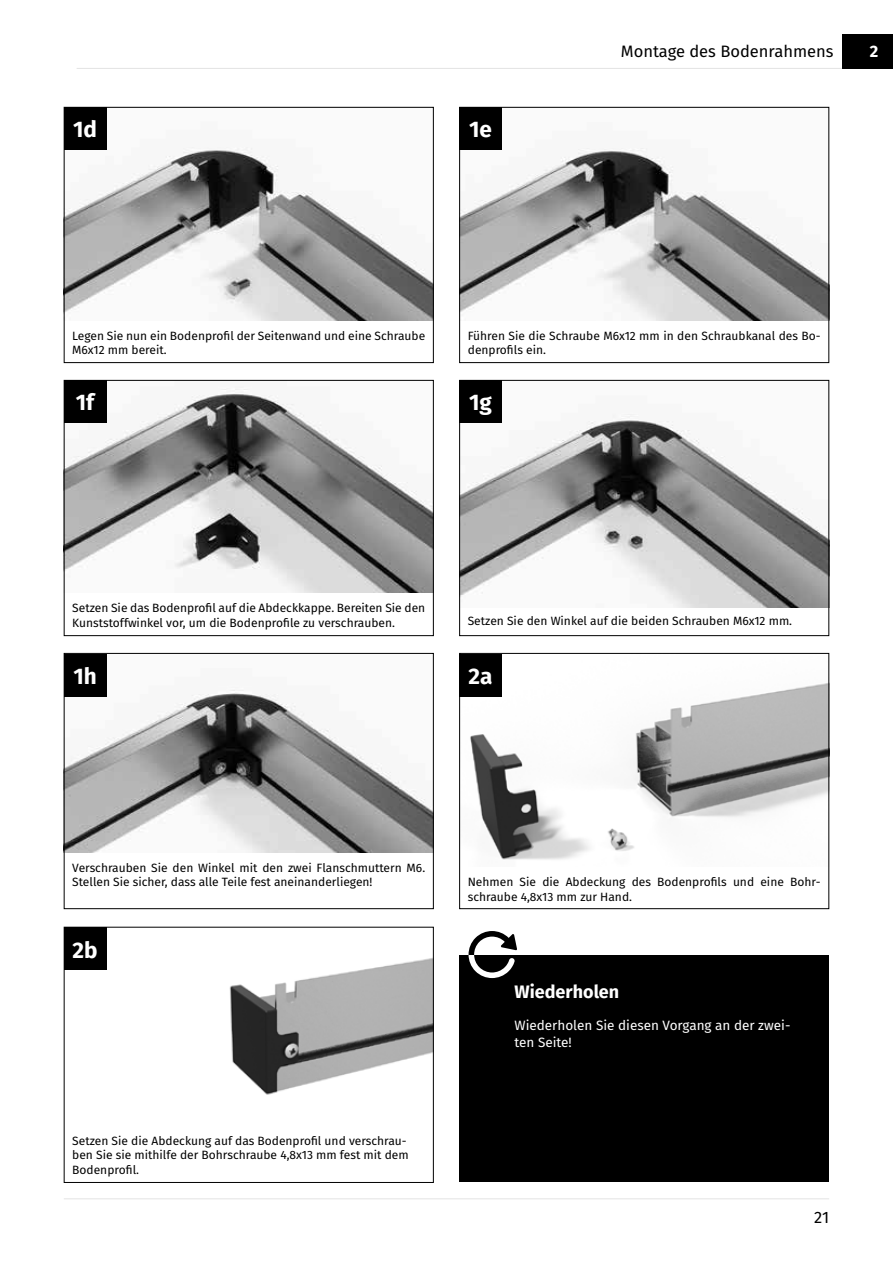
<style>
.page{position:relative;width:893px;height:1263px;background:#fff}
.page>*{position:absolute;margin:0;border:0;box-sizing:border-box;transform-origin:0 0}
.t1{font:700 22.5px "Fira Sans";color:#fff}
.t2{font:700 18px "Fira Sans";color:#fff}
.t3{font:16.5px "Fira Sans";color:#000}
.t4{font:700 16.5px "Fira Sans";color:#fff}
.t5{font:13.5px/16.2px "Fira Sans";color:#fff}
.t6{font:12px/14.4px "Fira Sans";color:#000}
</style>
<div class="page">
<hr style="left:64px;top:1198px;width:765px;height:1px;background:#e3e3e3">
<img style="left:461px;top:148px;width:366px;height:173px">
<img style="left:66px;top:382px;width:366px;height:211px">
<img style="left:461px;top:414px;width:366px;height:193px">
<img style="left:66px;top:655px;width:366px;height:197px">
<img style="left:64px;top:106px;width:370px;height:214px">
<img style="left:461px;top:683px;width:366px;height:177px">
<img style="left:106px;top:929px;width:326px;height:166px">
<div style="left:842px;top:35px;width:51px;height:34px;background:#000"></div>
<div style="left:459px;top:956px;width:370px;height:226px;background:#000"></div>
<hr style="left:77px;top:68px;width:765px;height:1px;background:#e3e3e3">
<svg style="left:469px;top:931px;width:48px;height:47px"></svg>
<div style="left:459px;top:107px;width:370px;height:256px;border:1px solid #000"></div>
<div style="left:459px;top:380px;width:370px;height:256px;border:1px solid #000"></div>
<div style="left:64px;top:107px;width:370px;height:256px;border:1px solid #000"></div>
<div style="left:64px;top:380px;width:370px;height:256px;border:1px solid #000"></div>
<div style="left:64px;top:653px;width:370px;height:256px;border:1px solid #000"></div>
<div style="left:459px;top:653px;width:370px;height:256px;border:1px solid #000"></div>
<div style="left:64px;top:927px;width:370px;height:256px;border:1px solid #000"></div>
<div style="left:64px;top:107px;width:42px;height:42px;background:#000"></div>
<div style="left:459px;top:107px;width:43px;height:42px;background:#000"></div>
<div style="left:64px;top:380px;width:42px;height:42px;background:#000"></div>
<div style="left:459px;top:380px;width:43px;height:42px;background:#000"></div>
<div style="left:64px;top:654px;width:42px;height:42px;background:#000"></div>
<div style="left:459px;top:654px;width:43px;height:42px;background:#000"></div>
<div style="left:64px;top:927px;width:42px;height:43px;background:#000"></div>
<h1 class="t1" style="left:73px;top:110px;width:25px">1d</h1>
<h1 class="t1" style="left:469px;top:110px;width:24px">1e</h1>
<h3 class="t3" style="left:621px;top:39px;width:214px">Montage des Bodenrahmens</h3>
<h3 class="t4" style="left:870px;top:38px;width:10px">2</h3>
<p class="t6" style="left:72px;top:328px;width:354px">Legen Sie nun ein Bodenprofil der Seitenwand und eine Schraube<br>M6x12 mm bereit.</p>
<p class="t6" style="left:468px;top:328px;width:354px">Führen Sie die Schraube M6x12 mm in den Schraubkanal des Bo&shy;denprofils ein.</p>
<h1 class="t1" style="left:76px;top:383px;width:20px">1f</h1>
<h1 class="t1" style="left:469px;top:383px;width:24px">1g</h1>
<p class="t6" style="left:72px;top:601px;width:354px">Setzen Sie das Bodenprofil auf die Abdeckkappe. Bereiten Sie den<br>Kunststoffwinkel vor, um die Bodenprofile zu verschrauben.</p>
<p class="t6" style="left:468px;top:614px;width:325px">Setzen Sie den Winkel auf die beiden Schrauben M6x12 mm.</p>
<h1 class="t1" style="left:73px;top:657px;width:25px">1h</h1>
<h1 class="t1" style="left:469px;top:657px;width:25px">2a</h1>
<p class="t6" style="left:72px;top:860px;width:353px">Verschrauben Sie den Winkel mit den zwei Flanschmuttern M6.<br>Stellen Sie sicher, dass alle Teile fest aneinanderliegen!</p>
<h1 class="t1" style="left:73px;top:931px;width:27px">2b</h1>
<p class="t6" style="left:72px;top:1133px;width:338px">Setzen Sie die Abdeckung auf das Bodenprofil und verschrau&shy;ben Sie sie mithilfe der Bohrschraube 4,8x13 mm fest mit dem<br>Bodenprofil.</p>
<p class="t6" style="left:468px;top:874px;width:354px">Nehmen Sie die Abdeckung des Bodenprofils und eine Bohr&shy;schraube 4,8x13 mm zur Hand.</p>
<h2 class="t2" style="left:515px;top:977px;width:106px">Wiederholen</h2>
<p class="t5" style="left:515px;top:1017px;width:277px">Wiederholen Sie diesen Vorgang an der zwei&shy;ten Seite!</p>
<h3 class="t3" style="left:814px;top:1205px;width:16px">21</h3>
</div>
